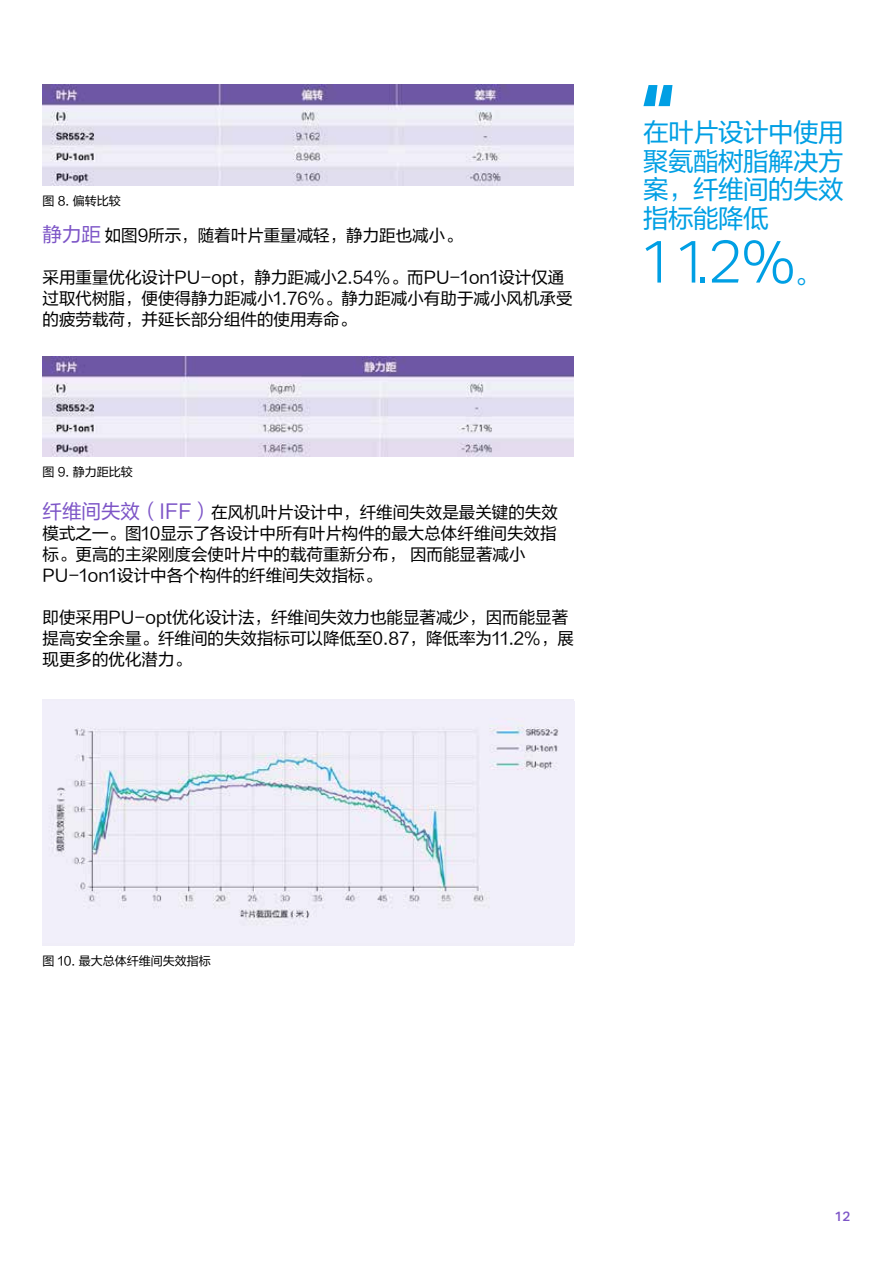
<style>
.page{position:relative;width:893px;height:1263px;background:#fff}
.page>*{position:absolute;margin:0;border:0;box-sizing:border-box;transform-origin:0 0}
.t1{font:700 82.95px "Aktiv Grotesk";color:#009fe4}
.t2{font:300 60px "Aktiv Grotesk";color:#009fe4}
.t3{font:25.5px/28.5px "FZLTHJW GB1 0";letter-spacing:-.02em;color:#009fe4;text-align:justify}
.t4{font:16.5px/21px "FZLTHJW GB1 0";color:#000}
.t5{font:500 13.5px "Aktiv Grotesk";color:#7d55c7}
.t6{font:12px "FZLTHJW GB1 0";color:#000}
.s1{font-size:19.5px;color:#7d55c7}
</style>
<div class="page">
<img style="left:42px;top:701px;width:532px;height:242px">
<img style="left:43px;top:85px;width:530px;height:101px">
<img style="left:42px;top:356px;width:531px;height:101px">
<p class="t6" style="left:43px;top:194px;width:80px">图 8. 偏转比较</p>
<p class="t4" style="left:43px;top:225px;width:421px"><span class="s1">静力距</span>如图9所示，随着叶片重量减轻，静力距也减小。</p>
<p class="t4" style="left:43px;top:267px;width:531px">采用重量优化设计PU-opt，静力距减小2.54%。而PU-1on1设计仅通过取代树脂，便使得静力距减小1.76%。静力距减小有助于减小风机承受的疲劳载荷，并延长部分组件的使用寿命。</p>
<p class="t6" style="left:43px;top:465px;width:92px">图 9. 静力距比较</p>
<p class="t4" style="left:43px;top:502px;width:517px"><span class="s1">纤维间失效（IFF）</span>在风机叶片设计中，纤维间失效是最关键的失效模式之一。图10显示了各设计中所有叶片构件的最大总体纤维间失效指标。更高的主梁刚度会使叶片中的载荷重新分布， 因而能显著减小PU-1on1设计中各个构件的纤维间失效指标。</p>
<p class="t4" style="left:43px;top:607px;width:533px">即使采用PU-opt优化设计法，纤维间失效力也能显著减少，因而能显著提高安全余量。纤维间的失效指标可以降低至0.87，降低率为11.2%，展现更多的优化潜力。</p>
<h1 class="t1" style="left:640px;top:67px;width:37px">‘‘</h1>
<h3 class="t3" style="left:643px;top:119px;width:202px">在叶片设计中使用聚氨酯树脂解决方案，纤维间的失效指标能降低</h3>
<h2 class="t2" style="left:639px;top:227px;width:158px">11.2%</h2>
<h3 class="t3" style="left:794px;top:260px;width:27px">。</h3>
<p class="t6" style="left:43px;top:954px;width:170px">图 10. 最大总体纤维间失效指标</p>
<p class="t5" style="left:834px;top:1208px;width:17px">12</p>
</div>
